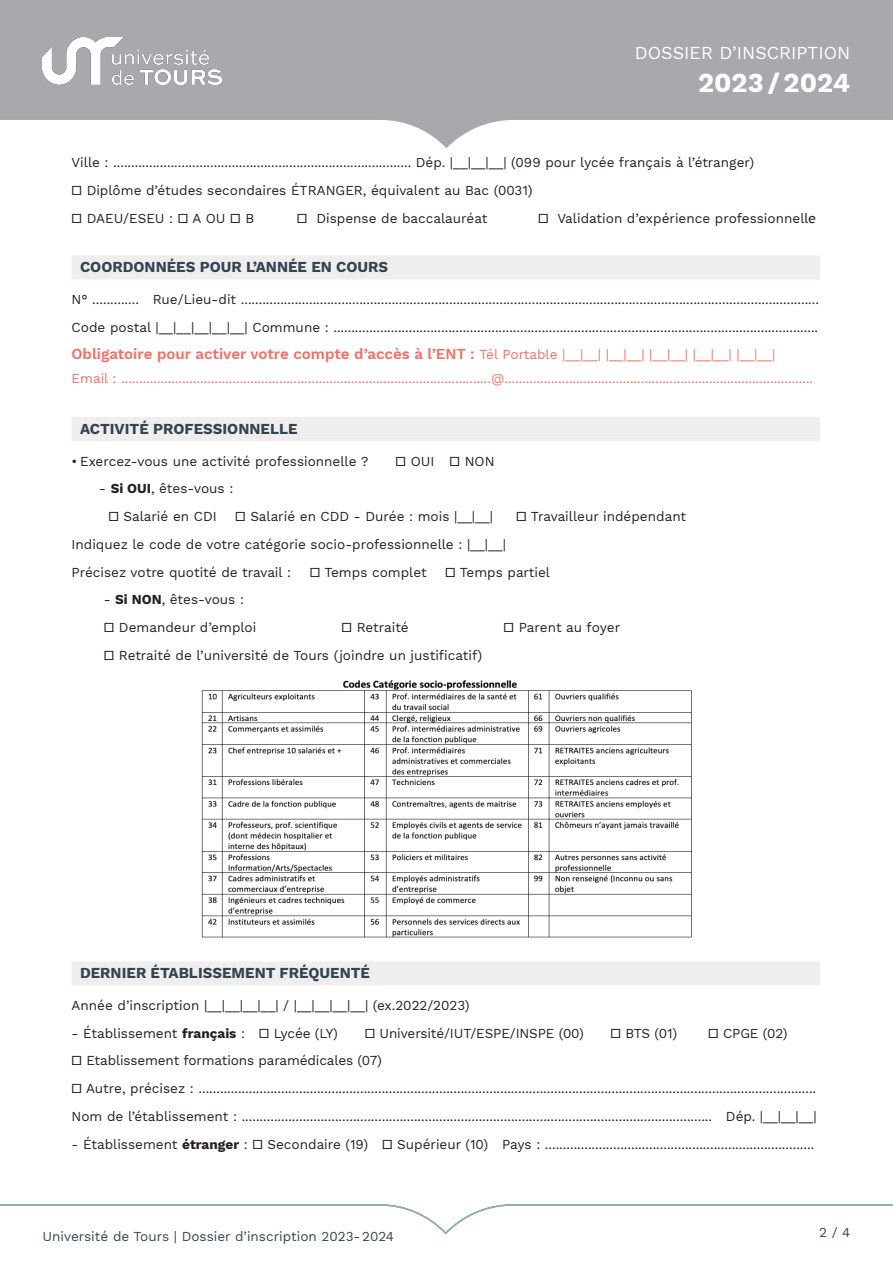
<style>
.page{position:relative;width:893px;height:1263px;background:#fff}
.page>*{position:absolute;margin:0;border:0;box-sizing:border-box;transform-origin:0 0}
.t1{font:700 27px "Work Sans";color:#fff}
.t2{font:18px "Work Sans";color:#fff}
.paragraphe{font:600 15px "Work Sans";color:#f26f66}
.TITRE_VERT{font:700 15px "Work Sans";color:#334550}
.paragraphe-2{font:13.5px "Work Sans";color:#231f20}
.paragraphe-3{font:13.5px "Work Sans";color:#f26f66}
.t3{font:13.5px "Work Sans";color:#334650}
.s1{font-family:"Trebuchet MS"}
.s2{font-weight:400;font-size:13.5px}
.s3{font-weight:700}
</style>
<div class="page">
<svg style="left:0;top:0;width:893px;height:148px;fill:#a8a9ad"></svg>
<svg style="left:0;top:1204px;width:893px;height:31px"></svg>
<img style="left:43px;top:38px;width:179px;height:46px">
<div style="left:72px;top:255px;width:748px;height:17px;background:#efedee"></div>
<div style="left:72px;top:272px;width:748px;height:7px;background:#efedee"></div>
<div style="left:72px;top:417px;width:748px;height:16px;background:#efedee"></div>
<div style="left:72px;top:433px;width:748px;height:8px;background:#efedee"></div>
<div style="left:72px;top:961px;width:748px;height:17px;background:#efedee"></div>
<div style="left:72px;top:978px;width:748px;height:7px;background:#efedee"></div>
<img style="left:201px;top:680px;width:491px;height:258px">
<h2 class="t2" style="left:635px;top:43px;width:217px">DOSSIER D’INSCRIPTION</h2>
<h1 class="t1" style="left:698px;top:67px;width:154px">2023/2024</h1>
<p class="paragraphe-2" style="left:72px;top:155px;width:684px">Ville : ................................................................................... Dép. |__|__|__| (099 pour lycée français à l’étranger)</p>
<p class="paragraphe-2" style="left:72px;top:183px;width:463px">▫ Diplôme d’études secondaires ÉTRANGER, équivalent au Bac (0031)</p>
<p class="paragraphe-2" style="left:72px;top:210px;width:184px">▫ DAEU/ESEU : ▫ A OU ▫ B</p>
<p class="paragraphe-2" style="left:297px;top:210px;width:192px">▫ Dispense de baccalauréat</p>
<p class="paragraphe-2" style="left:538px;top:210px;width:279px">▫ Validation d’expérience professionnel<span class="s1">le</span></p>
<p class="TITRE_VERT" style="left:80px;top:258px;width:310px">COORDONNÉES POUR L’ANNÉE EN COURS</p>
<p class="paragraphe-2" style="left:72px;top:291px;width:749px">N° ............. Rue/Lieu-dit .................................................................................................................................................................</p>
<p class="paragraphe-2" style="left:72px;top:319px;width:748px">Code postal |__|__|__|__|__| Commune : .......................................................................................................................................</p>
<p class="paragraphe" style="left:72px;top:346px;width:705px">Obligatoire pour activer votre compte d’accès à l’ENT : <span class="s2">Tél Portable |__|__| |__|__| |__|__| |__|__| |__|__|</span></p>
<p class="paragraphe-3" style="left:72px;top:370px;width:743px">Email : .......................................................................................................@......................................................................................</p>
<p class="TITRE_VERT" style="left:80px;top:420px;width:219px">ACTIVITÉ PROFESSIONNELLE</p>
<p class="paragraphe-2" style="left:72px;top:453px;width:298px">• Exercez-vous une activité professionnelle ?</p>
<p class="paragraphe-2" style="left:396px;top:453px;width:101px">▫ OUI ▫ NON</p>
<p class="paragraphe-2" style="left:99px;top:481px;width:136px">- <span class="s3">Si OUI</span>, êtes-vous :</p>
<p class="paragraphe-2" style="left:108px;top:508px;width:110px">▫ Salarié en CDI</p>
<p class="paragraphe-2" style="left:235px;top:508px;width:259px">▫ Salarié en CDD - Durée : mois |__|__|</p>
<p class="paragraphe-2" style="left:516px;top:508px;width:172px">▫ Travailleur indépendant</p>
<p class="paragraphe-2" style="left:72px;top:536px;width:436px">Indiquez le code de votre catégorie socio-professionnelle : |__|__|</p>
<p class="paragraphe-2" style="left:72px;top:564px;width:221px">Précisez votre quotité de travail :</p>
<p class="paragraphe-2" style="left:310px;top:564px;width:118px">▫ Temps complet</p>
<p class="paragraphe-2" style="left:445px;top:564px;width:106px">▫ Temps partiel</p>
<p class="paragraphe-2" style="left:104px;top:592px;width:142px">- <span class="s3">Si NON</span>, êtes-vous :</p>
<p class="paragraphe-2" style="left:104px;top:619px;width:154px">▫ Demandeur d’emploi</p>
<p class="paragraphe-2" style="left:342px;top:619px;width:69px">▫ Retraité</p>
<p class="paragraphe-2" style="left:504px;top:619px;width:118px">▫ Parent au foyer</p>
<p class="paragraphe-2" style="left:104px;top:647px;width:380px">▫ Retraité de l’université de Tours (joindre un justificatif)</p>
<p class="TITRE_VERT" style="left:80px;top:964px;width:292px">DERNIER ÉTABLISSEMENT FRÉQUENTÉ</p>
<p class="paragraphe-2" style="left:72px;top:997px;width:400px">Année d’inscription |__|__|__|__| / |__|__|__|__| (ex.2022/2023)</p>
<p class="paragraphe-2" style="left:72px;top:1025px;width:268px">- Établissement <span class="s3">français</span> : ▫ Lycée (LY)</p>
<p class="paragraphe-2" style="left:365px;top:1025px;width:221px">▫ Université/IUT/ESPE/INSPE (00)</p>
<p class="paragraphe-2" style="left:610px;top:1025px;width:68px">▫ BTS (01)</p>
<p class="paragraphe-2" style="left:708px;top:1025px;width:81px">▫ CPGE (02)</p>
<p class="paragraphe-2" style="left:72px;top:1053px;width:312px">▫ Etablissement formations paramédicales (07)</p>
<p class="paragraphe-2" style="left:72px;top:1081px;width:746px">▫ Autre, précisez : ............................................................................................................................................................................</p>
<p class="paragraphe-2" style="left:72px;top:1108px;width:747px">Nom de l’établissement : ................................................................................................................................... Dép. |__|__|__|</p>
<p class="paragraphe-2" style="left:72px;top:1136px;width:744px">- Établissement <span class="s3">étranger</span> : ▫ Secondaire (19) ▫ Supérieur (10) Pays : ...........................................................................</p>
<p class="t3" style="left:43px;top:1229px;width:353px">Université de Tours | Dossier d’inscription 2023-2024</p>
<p class="t3" style="left:819px;top:1225px;width:33px">2 / 4</p>
</div>
